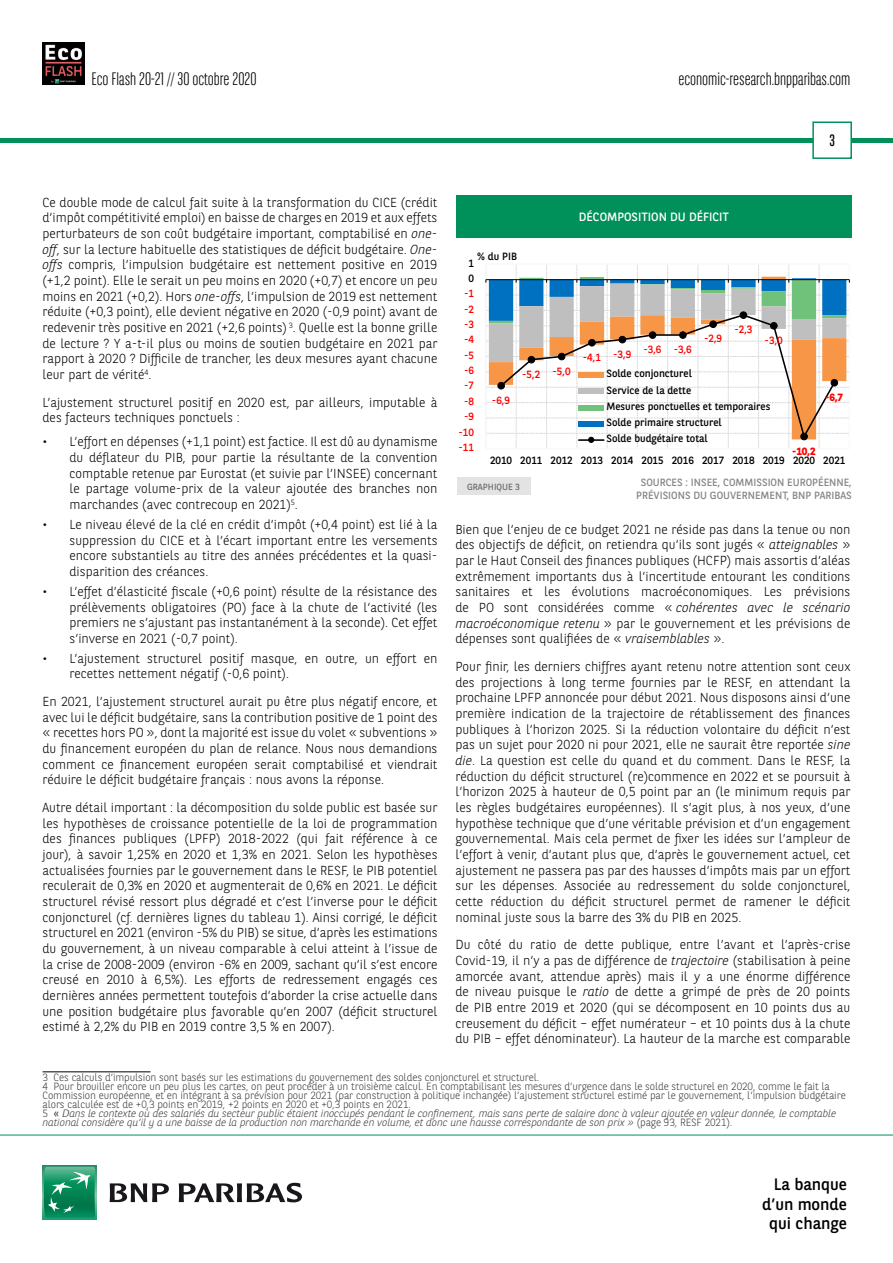
<style>
.page{position:relative;width:893px;height:1263px;background:#fff}
.page>*{position:absolute;margin:0;border:0;box-sizing:border-box;transform-origin:0 0}
.t1{font:300 18px "BNPP Sans Condensed";color:#000}
.t2{font:16.5px/19.8px "BNPP Sans";color:#000;text-align:right}
.t3{font:16.5px "BNPP Sans Condensed";color:#000}
.t4{font:300 13.05px/15.6px "BNPP Sans";color:#000;text-align:justify}
.t5{font:12px "BNPP Sans";color:#fff}
.t6{font:300 10.5px/9px "BNPP Sans";letter-spacing:-.01em;color:#3c3c3b}
.t7{font:10.5px/16.2px "BNPP Sans";color:#000}
.t8{font:10.5px/12.6px "BNPP Sans";color:#878787;text-align:center}
.t9{font:10.5px "BNPP Sans";color:#f00}
.t10{font:700 10.5px "BNPP Sans";color:#f00}
.t11{font:9px "BNPP Sans";color:#706f6f}
.s1{font-style:italic}
.s2{font-family:"Calibri";font-weight:400;font-size:12px}
.s3{font-family:"Calibri";font-style:italic;font-size:12px}
</style>
<div class="page">
<hr style="left:1px;top:138px;width:892px;height:4px;background:#00915b">
<svg style="left:43px;top:1166px;width:53px;height:53px"></svg>
<svg style="left:44px;top:1167px;width:51px;height:51px;background:#26996e"></svg>
<svg style="left:110px;top:1183px;width:59px;height:19px"></svg>
<svg style="left:179px;top:1183px;width:123px;height:19px"></svg>
<hr style="left:0;top:1135px;width:893px;height:1px;background:#00915b">
<svg style="left:812px;top:121px;width:41px;height:38px"></svg>
<img style="left:43px;top:43px;width:42px;height:42px">
<hr style="left:43px;top:1071px;width:108px;height:1px;background:#000">
<svg style="left:486px;top:265px;width:364px;height:183px"></svg>
<div style="left:456px;top:196px;width:396px;height:42px;background:#00915b"></div>
<div style="left:457px;top:477px;width:73px;height:18px;background:#e3e3e3"></div>
<h1 class="t1" style="left:91px;top:67px;width:167px">Eco Flash 20-21 // 30 octobre 2020</h1>
<h1 class="t1" style="left:678px;top:67px;width:174px">economic-research.bnpparibas.com</h1>
<p class="t3" style="left:829px;top:130px;width:7px">3</p>
<p class="t4" style="left:43px;top:194px;width:396px">Ce double mode de calcul fait suite à la transformation du CICE (crédit d’impôt compétitivité emploi) en baisse de charges en 2019 et aux effets perturbateurs de son coût budgétaire important, comptabilisé en <span class="s1">one&shy;off</span>, sur la lecture habituelle des statistiques de déficit budgétaire. <span class="s1">One&shy;offs</span> compris, l’impulsion budgétaire est nettement positive en 2019 (+1,2 point). Elle le serait un peu moins en 2020 (+0,7) et encore un peu moins en 2021 (+0,2). Hors <span class="s1">one-offs</span>, l’impulsion de 2019 est nettement réduite (+0,3 point), elle devient négative en 2020 (-0,9 point) avant de redevenir très positive en 2021 (+2,6 points) <sup>3</sup>. Quelle est la bonne grille de lecture ? Y a-t-il plus ou moins de soutien budgétaire en 2021 par rapport à 2020 ? Difficile de trancher, les deux mesures ayant chacune leur part de vérité<sup>4</sup>.</p>
<p class="t4" style="left:43px;top:394px;width:396px">L’ajustement structurel positif en 2020 est, par ailleurs, imputable à des facteurs techniques ponctuels :</p>
<p class="t4" style="left:70px;top:433px;width:369px;text-indent:-27px">• L’effort en dépenses (+1,1 point) est factice. Il est dû au dynamisme du déflateur du PIB, pour partie la résultante de la convention comptable retenue par Eurostat (et suivie par l’INSEE) concernant le partage volume-prix de la valeur ajoutée des branches non marchandes (avec contrecoup en 2021)<sup>5</sup>.</p>
<p class="t4" style="left:70px;top:516px;width:369px;text-indent:-27px">• Le niveau élevé de la clé en crédit d’impôt (+0,4 point) est lié à la suppression du CICE et à l’écart important entre les versements encore substantiels au titre des années précédentes et la quasi&shy;disparition des créances.</p>
<p class="t4" style="left:70px;top:583px;width:369px;text-indent:-27px">• L’effet d’élasticité fiscale (+0,6 point) résulte de la résistance des prélèvements obligatoires (PO) face à la chute de l’activité (les premiers ne s’ajustant pas instantanément à la seconde). Cet effet s’inverse en 2021 (-0,7 point).</p>
<p class="t4" style="left:70px;top:650px;width:369px;text-indent:-27px">• L’ajustement structurel positif masque, en outre, un effort en recettes nettement négatif (-0,6 point).</p>
<p class="t4" style="left:43px;top:693px;width:396px">En 2021, l’ajustement structurel aurait pu être plus négatif encore, et avec lui le déficit budgétaire, sans la contribution positive de 1 point des « recettes hors PO », dont la majorité est issue du volet « subventions » du financement européen du plan de relance. Nous nous demandions comment ce financement européen serait comptabilisé et viendrait réduire le déficit budgétaire français : nous avons la réponse.</p>
<p class="t4" style="left:43px;top:799px;width:396px">Autre détail important : la décomposition du solde public est basée sur les hypothèses de croissance potentielle de la loi de programmation des finances publiques (LPFP) 2018-2022 (qui fait référence à ce jour), à savoir 1,25% en 2020 et 1,3% en 2021. Selon les hypothèses actualisées fournies par le gouvernement dans le RESF, le PIB potentiel reculerait de 0,3% en 2020 et augmenterait de 0,6% en 2021. Le déficit structurel révisé ressort plus dégradé et c’est l’inverse pour le déficit conjoncturel (cf. dernières lignes du tableau 1). Ainsi corrigé, le déficit structurel en 2021 (environ -5% du PIB) se situe, d’après les estimations du gouvernement, à un niveau comparable à celui atteint à l’issue de la crise de 2008-2009 (environ -6% en 2009, sachant qu’il s’est encore creusé en 2010 à 6,5%). Les efforts de redressement engagés ces dernières années permettent toutefois d’aborder la crise actuelle dans une position budgétaire plus favorable qu’en 2007 (déficit structurel estimé à 2,2% du PIB en 2019 contre 3,5 % en 2007).</p>
<p class="t6" style="left:43px;top:1072px;width:805px">3 Ces calculs d’impulsion sont basés sur les estimations du gouvernement des soldes conjoncturel et structurel.<br>4 Pour brouiller encore un peu plus les cartes, on peut procéder à un troisième calcul. En comptabilisant les mesures d’urgence dans le solde structurel en 2020, comme le fait la Commission européenne, et en intégrant à sa prévision pour 2021 (par construction à politique inchangée) l’ajustement structurel estimé par le gouvernement, l’impulsion budgétaire alors calculée est de +0,3 points en 2019, +2 points en 2020 et +0,3 points en 2021.<br>5 <span class="s2">«</span> <span class="s3">D</span><span class="s1">ans le contexte où des salariés du secteur public étaient inoccupés pendant le confinement, mais sans perte de salaire donc à valeur ajoutée en valeur donnée, le comptable national considère qu’il y a une baisse de la production non marchande en volume, et donc une hausse correspondante de son prix »</span> (page 93, RESF 2021).</p>
<p class="t5" style="left:579px;top:209px;width:152px">DÉCOMPOSITION DU DÉFICIT</p>
<p class="t7" style="left:477px;top:247px;width:41px">% du PIB</p>
<p class="t7" style="left:468px;top:254px;width:7px">1</p>
<p class="t7" style="left:468px;top:270px;width:7px">0</p>
<p class="t9" style="left:464px;top:286px;width:11px">-1</p>
<p class="t9" style="left:464px;top:302px;width:11px">-2</p>
<p class="t9" style="left:464px;top:317px;width:11px">-3</p>
<p class="t9" style="left:734px;top:322px;width:20px">-2,3</p>
<p class="t9" style="left:704px;top:331px;width:20px">-2,9</p>
<p class="t9" style="left:464px;top:332px;width:11px">-4</p>
<p class="t9" style="left:765px;top:333px;width:20px">-3,0</p>
<p class="t9" style="left:583px;top:345px;width:110px">-4,1 -3,9 -3,6 -3,6</p>
<p class="t9" style="left:464px;top:348px;width:11px">-5</p>
<p class="t9" style="left:464px;top:363px;width:11px">-6</p>
<p class="t9" style="left:522px;top:365px;width:50px">-5,2 -5,0</p>
<p class="t7" style="left:606px;top:365px;width:165px">Solde conjoncturel<br>Service de la dette<br>Mesures ponctuelles et temporaires<br>Solde primaire structurel<br>Solde budgétaire total</p>
<p class="t9" style="left:464px;top:379px;width:11px">-7</p>
<p class="t10" style="left:825px;top:390px;width:19px">-6,7</p>
<p class="t9" style="left:492px;top:393px;width:20px">-6,9</p>
<p class="t9" style="left:464px;top:394px;width:11px">-8</p>
<p class="t9" style="left:464px;top:409px;width:11px">-9</p>
<p class="t9" style="left:458px;top:425px;width:17px">-10</p>
<p class="t9" style="left:458px;top:440px;width:17px">-11</p>
<p class="t10" style="left:792px;top:444px;width:25px">-10,2</p>
<p class="t7" style="left:490px;top:451px;width:357px">2010 2011 2012 2013 2014 2015 2016 2017 2018 2019 2020 2021</p>
<p class="t8" style="left:636px;top:475px;width:217px">SOURCES : INSEE, COMMISSION EUROPÉENNE,<br>PRÉVISIONS DU GOUVERNEMENT, BNP PARIBAS</p>
<p class="t11" style="left:467px;top:480px;width:54px">GRAPHIQUE 3</p>
<p class="t4" style="left:455px;top:521px;width:396px">Bien que l’enjeu de ce budget 2021 ne réside pas dans la tenue ou non des objectifs de déficit, on retiendra qu’ils sont jugés « <span class="s1">atteignables</span> » par le Haut Conseil des finances publiques (HCFP) mais assortis d’aléas extrêmement importants dus à l’incertitude entourant les conditions sanitaires et les évolutions macroéconomiques. Les prévisions de PO sont considérées comme « <span class="s1">cohérentes avec le scénario macroéconomique retenu</span> » par le gouvernement et les prévisions de dépenses sont qualifiées de « <span class="s1">vraisemblables</span> ».</p>
<p class="t4" style="left:455px;top:658px;width:396px">Pour finir, les derniers chiffres ayant retenu notre attention sont ceux des projections à long terme fournies par le RESF, en attendant la prochaine LPFP annoncée pour début 2021. Nous disposons ainsi d’une première indication de la trajectoire de rétablissement des finances publiques à l’horizon 2025. Si la réduction volontaire du déficit n’est pas un sujet pour 2020 ni pour 2021, elle ne saurait être reportée <span class="s1">sine die</span>. La question est celle du quand et du comment. Dans le RESF, la réduction du déficit structurel (re)commence en 2022 et se poursuit à l’horizon 2025 à hauteur de 0,5 point par an (le minimum requis par les règles budgétaires européennes). Il s’agit plus, à nos yeux, d’une hypothèse technique que d’une véritable prévision et d’un engagement gouvernemental. Mais cela permet de fixer les idées sur l’ampleur de l’effort à venir, d’autant plus que, d’après le gouvernement actuel, cet ajustement ne passera pas par des hausses d’impôts mais par un effort sur les dépenses. Associée au redressement du solde conjoncturel, cette réduction du déficit structurel permet de ramener le déficit nominal juste sous la barre des 3% du PIB en 2025.</p>
<p class="t4" style="left:455px;top:936px;width:396px">Du côté du ratio de dette publique, entre l’avant et l’après-crise Covid-19, il n’y a pas de différence de <span class="s1">trajectoire</span> (stabilisation à peine amorcée avant, attendue après) mais il y a une énorme différence de niveau puisque le <span class="s1">ratio</span> de dette a grimpé de près de 20 points de PIB entre 2019 et 2020 (qui se décomposent en 10 points dus au creusement du déficit – effet numérateur – et 10 points dus à la chute du PIB – effet dénominateur). La hauteur de la marche est comparable</p>
<p class="t2" style="left:762px;top:1173px;width:86px">La banque d’un monde qui change</p>
</div>
